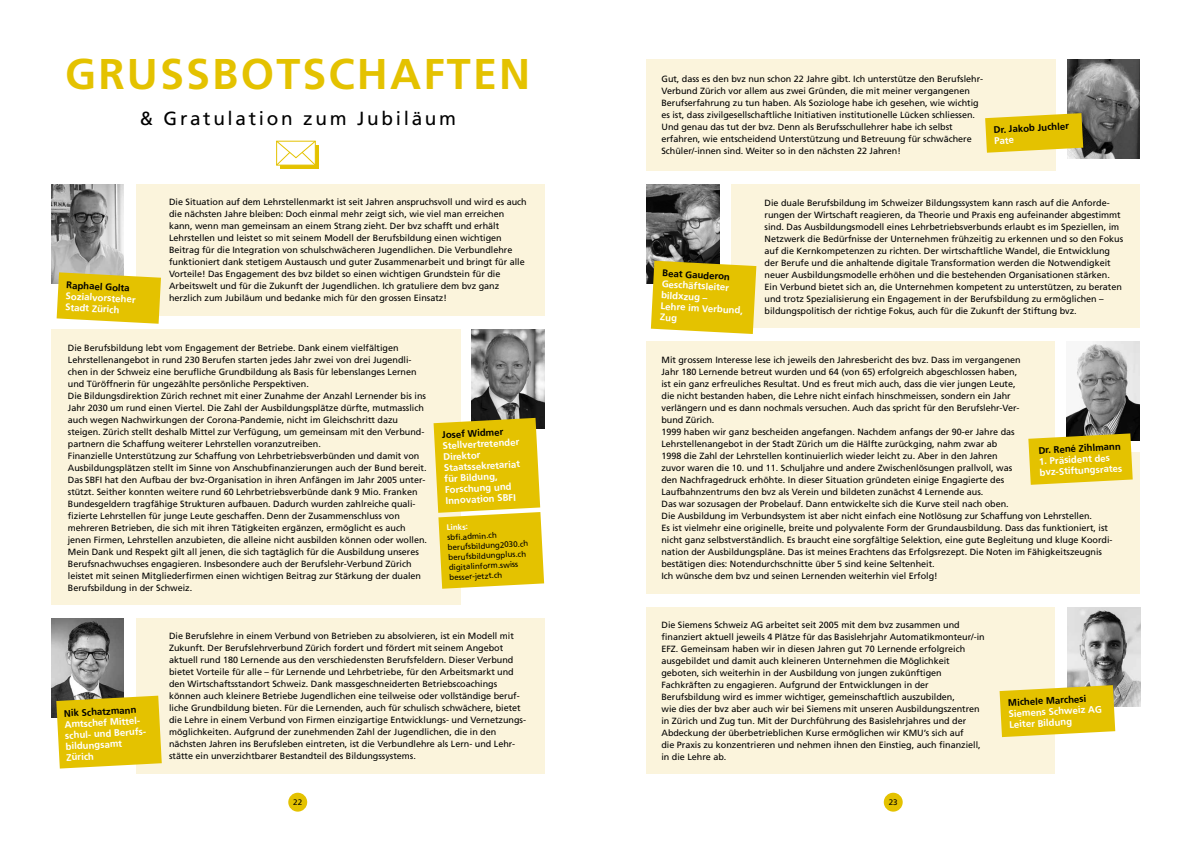
<style>
.page{position:relative;width:1191px;height:842px;background:#fff}
.page>*{position:absolute;margin:0;border:0;box-sizing:border-box;transform-origin:0 0}
.t1{font:700 43px "Frutiger";letter-spacing:.05em;color:#e4c200}
.t2{font:19px "Frutiger";letter-spacing:.14em;color:#000}
.t3{font:700 9.6px/11px "Frutiger";color:#fff}
.t4{font:700 9.6px "Frutiger";color:#000}
.t5{font:9px/12px "Frutiger";color:#000}
.t6{font:8px/10px "Frutiger";color:#000}
.t7{font:700 8px "Frutiger";color:#fff}
</style>
<div class="page">
<div style="left:288px;top:793px;width:19px;height:19px;background:#e4c200;border-radius:50%"></div>
<div style="left:883px;top:793px;width:19px;height:19px;background:#e4c200;border-radius:50%"></div>
<div style="left:731px;top:184px;width:409px;height:144px;background:#fbf4dc"></div>
<div style="left:646px;top:341px;width:409px;height:182px;background:#fbf4dc"></div>
<div style="left:646px;top:452px;width:494px;height:142px;background:#fbf4dc"></div>
<div style="left:646px;top:59px;width:409px;height:112px;background:#fbf4dc"></div>
<div style="left:646px;top:607px;width:409px;height:167px;background:#fbf4dc"></div>
<img style="left:1067px;top:59px;width:73px;height:99px">
<img style="left:1067px;top:607px;width:73px;height:99px">
<img style="left:647px;top:184px;width:72px;height:99px">
<svg style="left:651px;top:261px;width:105px;height:73px;background:#e2c312"></svg>
<svg style="left:985px;top:113px;width:98px;height:40px;background:#e4c71f"></svg>
<svg style="left:999px;top:685px;width:116px;height:52px;background:#e5c71e"></svg>
<img style="left:1066px;top:341px;width:73px;height:99px">
<svg style="left:1028px;top:433px;width:104px;height:52px;background:#e2c319"></svg>
<div style="left:136px;top:184px;width:408px;height:132px;background:#fbf4dc"></div>
<div style="left:136px;top:618px;width:408px;height:156px;background:#fbf4dc"></div>
<div style="left:51px;top:329px;width:409px;height:276px;background:#fbf4dc"></div>
<img style="left:472px;top:329px;width:72px;height:89px">
<img style="left:51px;top:184px;width:73px;height:99px">
<img style="left:51px;top:618px;width:73px;height:99px">
<svg style="left:57px;top:272px;width:104px;height:52px;background:#e5c71e"></svg>
<svg style="left:56px;top:696px;width:106px;height:72px;background:#e1c212"></svg>
<svg style="left:433px;top:418px;width:111px;height:171px;background:#e5c71d"></svg>
<div style="left:281px;top:145px;width:38px;height:24px;background:#e4c200"></div>
<svg style="left:276px;top:140px;width:40px;height:26px"></svg>
<h1 class="t1" style="left:65px;top:49px;width:466px">GRUSSBOTSCHAFTEN</h1>
<h2 class="t2" style="left:139px;top:107px;width:318px">&amp; Gratulation zum Jubiläum</h2>
<p class="t4" style="left:67px;top:279px;width:65px;rotate:3deg">Raphael Golta</p>
<p class="t3" style="left:66px;top:290px;width:71px;rotate:3deg">Sozialvorsteher<br>Stadt Zürich</p>
<p class="t5" style="left:169px;top:196px;width:359px">Die Situation auf dem Lehrstellenmarkt ist seit Jahren anspruchsvoll und wird es auch die nächsten Jahre bleiben: Doch einmal mehr zeigt sich, wie viel man erreichen kann, wenn man gemeinsam an einem Strang zieht. Der bvz schafft und erhält Lehrstellen und leistet so mit seinem Modell der Berufsbildung einen wichtigen Beitrag für die Integration von schulschwächeren Jugendlichen. Die Verbundlehre funktioniert dank stetigem Austausch und guter Zusammenarbeit und bringt für alle Vorteile! Das Engagement des bvz bildet so einen wichtigen Grundstein für die Arbeitswelt und für die Zukunft der Jugendlichen. Ich gratuliere dem bvz ganz herzlich zum Jubiläum und bedanke mich für den grossen Einsatz!</p>
<p class="t5" style="left:68px;top:341px;width:361px">Die Berufsbildung lebt vom Engagement der Betriebe. Dank einem vielfältigen Lehrstellenangebot in rund 230 Berufen starten jedes Jahr zwei von drei Jugendli&shy;chen in der Schweiz eine berufliche Grundbildung als Basis für lebenslanges Lernen und Türöffnerin für ungezählte persönliche Perspektiven.<br>Die Bildungsdirektion Zürich rechnet mit einer Zunahme der Anzahl Lernender bis ins Jahr 2030 um rund einen Viertel. Die Zahl der Ausbildungsplätze dürfte, mutmasslich auch wegen Nachwirkungen der Corona-Pandemie, nicht im Gleichschritt dazu steigen. Zürich stellt deshalb Mittel zur Verfügung, um gemeinsam mit den Verbund&shy;partnern die Schaffung weiterer Lehrstellen voranzutreiben.<br>Finanzielle Unterstützung zur Schaffung von Lehrbetriebsverbünden und damit von Ausbildungsplätzen stellt im Sinne von Anschubfinanzierungen auch der Bund bereit.<br>Das SBFI hat den Aufbau der bvz-Organisation in ihren Anfängen im Jahr 2005 unter&shy;stützt. Seither konnten weitere rund 60 Lehrbetriebsverbünde dank 9 Mio. Franken Bundesgeldern tragfähige Strukturen aufbauen. Dadurch wurden zahlreiche quali&shy;fizierte Lehrstellen für junge Leute geschaffen. Denn der Zusammenschluss von mehreren Betrieben, die sich mit ihren Tätigkeiten ergänzen, ermöglicht es auch jenen Firmen, Lehrstellen anzubieten, die alleine nicht ausbilden können oder wollen.<br>Mein Dank und Respekt gilt all jenen, die sich tagtäglich für die Ausbildung unseres Berufsnachwuchses engagieren. Insbesondere auch der Berufslehr-Verbund Zürich leistet mit seinen Mitgliederfirmen einen wichtigen Beitrag zur Stärkung der dualen Berufsbildung in der Schweiz.</p>
<p class="t4" style="left:442px;top:429px;width:63px;rotate:-3deg">Josef Widmer</p>
<p class="t3" style="left:442px;top:440px;width:78px;rotate:-3deg">Stellvertretender<br>Direktor<br>Staatssekretariat für Bildung,<br>Forschung und<br>Innovation SBFI</p>
<p class="t7" style="left:446px;top:523px;width:23px;rotate:-3deg">Links:</p>
<p class="t6" style="left:447px;top:533px;width:82px;rotate:-3deg">sbfi .admin.ch berufsbildung2030.ch berufsbildungplus.ch digitalinform.swiss besser-jetzt.ch</p>
<p class="t4" style="left:64px;top:708px;width:74px;rotate:-3deg">Nik Schatzmann</p>
<p class="t3" style="left:64px;top:719px;width:84px;rotate:-3deg">Amtschef Mittel&shy;schul- und Berufs&shy;bildungsamt<br>Zürich</p>
<p class="t5" style="left:169px;top:630px;width:358px">Die Berufslehre in einem Verbund von Betrieben zu absolvieren, ist ein Modell mit Zukunft. Der Berufslehrverbund Zürich fordert und fördert mit seinem Angebot aktuell rund 180 Lernende aus den verschiedensten Berufsfeldern. Dieser Verbund bietet Vorteile für alle – für Lernende und Lehrbetriebe, für den Arbeitsmarkt und den Wirtschaftsstandort Schweiz. Dank massgeschneiderten Betriebscoachings können auch kleinere Betriebe Jugendlichen eine teilweise oder vollständige beruf&shy;liche Grundbildung bieten. Für die Lernenden, auch für schulisch schwächere, bietet die Lehre in einem Verbund von Firmen einzigartige Entwicklungs- und Vernetzungs&shy;möglichkeiten. Aufgrund der zunehmenden Zahl der Jugendlichen, die in den nächsten Jahren ins Berufsleben eintreten, ist die Verbundlehre als Lern- und Lehr&shy;stätte ein unverzichtbarer Bestandteil des Bildungssystems.</p>
<p class="t5" style="left:661px;top:73px;width:323px">Gut, dass es den bvz nun schon 22 Jahre gibt. Ich unterstütze den Berufslehr-Verbund Zürich vor allem aus zwei Gründen, die mit meiner vergangenen Berufserfahrung zu tun haben. Als Soziologe habe ich gesehen, wie wichtig es ist, dass zivilgesellschaftliche Initiativen institutionelle Lücken schliessen.<br>Und genau das tut der bvz. Denn als Berufsschullehrer habe ich selbst erfahren, wie entscheidend Unterstützung und Betreuung für schwächere Schüler/-innen sind. Weiter so in den nächsten 22 Jahren!</p>
<p class="t4" style="left:993px;top:124px;width:77px;rotate:-3deg">Dr. Jakob Juchler</p>
<p class="t3" style="left:994px;top:135px;width:21px;rotate:-3deg">Pate</p>
<p class="t4" style="left:662px;top:267px;width:69px;rotate:3deg">Beat Gauderon</p>
<p class="t3" style="left:662px;top:279px;width:84px;rotate:3deg">Geschäftsleiter bildxzug –<br>Lehre im Verbund,<br>Zug</p>
<p class="t5" style="left:764px;top:197px;width:360px">Die duale Berufsbildung im Schweizer Bildungssystem kann rasch auf die Anforde&shy;rungen der Wirtschaft reagieren, da Theorie und Praxis eng aufeinander abgestimmt sind. Das Ausbildungsmodell eines Lehrbetriebsverbunds erlaubt es im Speziellen, im Netzwerk die Bedürfnisse der Unternehmen frühzeitig zu erkennen und so den Fokus auf die Kernkompetenzen zu richten. Der wirtschaftliche Wandel, die Entwicklung der Berufe und die anhaltende digitale Transformation werden die Notwendigkeit neuer Ausbildungsmodelle erhöhen und die bestehenden Organisationen stärken.<br>Ein Verbund bietet sich an, die Unternehmen kompetent zu unterstützen, zu beraten und trotz Spezialisierung ein Engagement in der Berufsbildung zu ermöglichen – bildungspolitisch der richtige Fokus, auch für die Zukunft der Stiftung bvz.</p>
<p class="t5" style="left:661px;top:354px;width:452px">Mit grossem Interesse lese ich jeweils den Jahresbericht des bvz. Dass im vergangenen<br>Jahr 180 Lernende betreut wurden und 64 (von 65) erfolgreich abgeschlossen haben,<br>ist ein ganz erfreuliches Resultat. Und es freut mich auch, dass die vier jungen Leute,<br>die nicht bestanden haben, die Lehre nicht einfach hinschmeissen, sondern ein Jahr<br>verlängern und es dann nochmals versuchen. Auch das spricht für den Berufslehr-Ver-<br>bund Zürich.<br>1999 haben wir ganz bescheiden angefangen. Nachdem anfangs der 90-er Jahre das<br>Lehrstellenangebot in der Stadt Zürich um die Hälfte zurückging, nahm zwar ab<br>1998 die Zahl der Lehrstellen kontinuierlich wieder leicht zu. Aber in den Jahren<br>zuvor waren die 10. und 11. Schuljahre und andere Zwischenlösungen prallvoll, was<br>den Nachfragedruck erhöhte. In dieser Situation gründeten einige Engagierte des<br>Laufbahnzentrums den bvz als Verein und bildeten zunächst 4 Lernende aus.<br>Das war sozusagen der Probelauf. Dann entwickelte sich die Kurve steil nach oben.<br>Die Ausbildung im Verbundsystem ist aber nicht einfach eine Notlösung zur Schaffung von Lehrstellen.<br>Es ist vielmehr eine originelle, breite und polyvalente Form der Grundausbildung. Dass das funktioniert, ist nicht ganz selbstverständlich. Es braucht eine sorgfältige Selektion, eine gute Begleitung und kluge Koordi&shy;nation der Ausbildungspläne. Das ist meines Erachtens das Erfolgsrezept. Die Noten im Fähigkeitszeugnis bestätigen dies: Notendurchschnitte über 5 sind keine Seltenheit.<br>Ich wünsche dem bvz und seinen Lernenden weiterhin viel Erfolg!</p>
<p class="t4" style="left:1038px;top:445px;width:84px;rotate:-3deg">Dr. René Zihlmann</p>
<p class="t3" style="left:1038px;top:456px;width:84px;rotate:-3deg">1. Präsident des bvz-Stiftungsrates</p>
<p class="t5" style="left:661px;top:618px;width:325px">Die Siemens Schweiz AG arbeitet seit 2005 mit dem bvz zusammen und finanziert aktuell jeweils 4 Plätze für das Basislehrjahr Automatikmonteur/-in EFZ. Gemeinsam haben wir in diesen Jahren gut 70 Lernende erfolgreich ausgebildet und damit auch kleineren Unternehmen die Möglichkeit geboten, sich weiterhin in der Ausbildung von jungen zukünftigen Fachkräften zu engagieren. Aufgrund der Entwicklungen in der Berufsbildung wird es immer wichtiger, gemeinschaftlich auszubilden,<br>wie dies der bvz aber auch wir bei Siemens mit unseren Ausbildungszentren in Zürich und Zug tun. Mit der Durchführung des Basislehrjahres und der Abdeckung der überbetrieblichen Kurse ermöglichen wir KMU’s sich auf<br>die Praxis zu konzentrieren und nehmen ihnen den Einstieg, auch finanziell, in die Lehre ab.</p>
<p class="t4" style="left:1007px;top:697px;width:80px;rotate:-3deg">Michele Marchesi</p>
<p class="t3" style="left:1008px;top:708px;width:95px;rotate:-3deg">Siemens Schweiz AG<br>Leiter Bildung</p>
<p class="t6" style="left:293px;top:797px;width:10px">22</p>
<p class="t6" style="left:888px;top:797px;width:10px">23</p>
</div>
